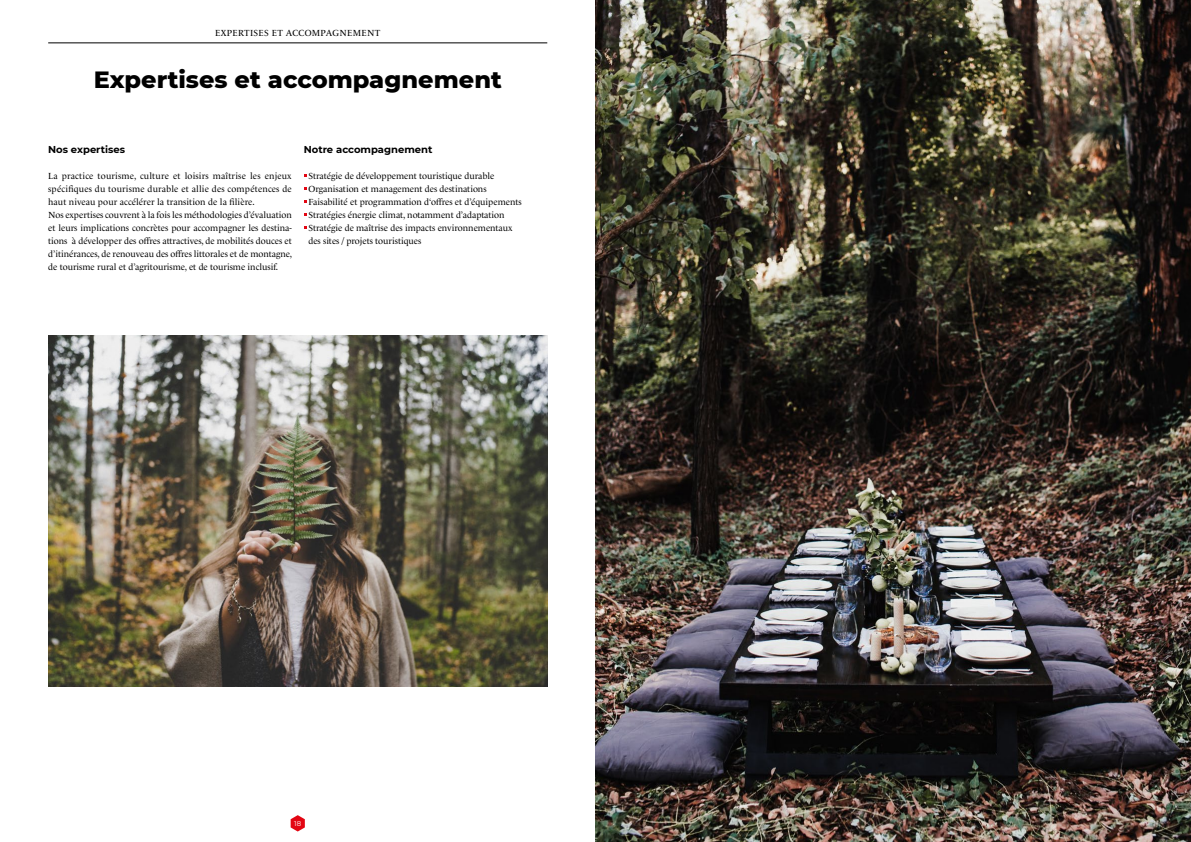
<style>
.page{position:relative;width:1191px;height:842px;background:#fff}
.page>*{position:absolute;margin:0;border:0;box-sizing:border-box;transform-origin:0 0}
.t1{font:800 24px "Montserrat";color:#000}
.t2{font:700 10px "Montserrat";color:#000}
.t3{font:9px/13px "Le Monde Livre Std";color:#000}
.t4{font:9px "Le Monde Livre Std";letter-spacing:.03em;color:#000}
.t5{font:7px "Montserrat";color:#fff}
</style>
<div class="page">
<svg style="left:291px;top:815px;width:14px;height:16px"></svg>
<img style="left:595px;top:0;width:596px;height:842px">
<hr style="left:48px;top:43px;width:499px;height:1px;background:#000">
<img style="left:48px;top:335px;width:499px;height:351px">
<p class="t4" style="left:215px;top:28px;width:167px">EXPERTISES ET ACCOMPAGNEMENT</p>
<h1 class="t1" style="left:94px;top:62px;width:409px">Expertises et accompagnement</h1>
<p class="t2" style="left:48px;top:142px;width:78px">Nos expertises</p>
<p class="t3" style="left:48px;top:169px;width:245px">La practice tourisme, culture et loisirs maîtrise les enjeux spécifiques du tourisme durable et allie des compétences de haut niveau pour accélérer la transition de la filière.<br>Nos expertises couvrent à la fois les méthodologies d’évaluation et leurs implications concrètes pour accompagner les destina&shy;tions à développer des offres attractives, de mobilités douces et d’itinérances, de renouveau des offres littorales et de montagne, de tourisme rural et d’agritourisme, et de tourisme inclusif.</p>
<p class="t2" style="left:304px;top:142px;width:130px">Notre accompagnement</p>
<p class="t3" style="left:308px;top:169px;width:215px">Stratégie de développement touristique durable Organisation et management des destinations Faisabilité et programmation d‘offres et d’équipements Stratégies énergie climat, notamment d’adaptation Stratégie de maîtrise des impacts environnementaux des sites / projets touristiques</p>
<p class="t5" style="left:294px;top:819px;width:8px">18</p>
</div>
